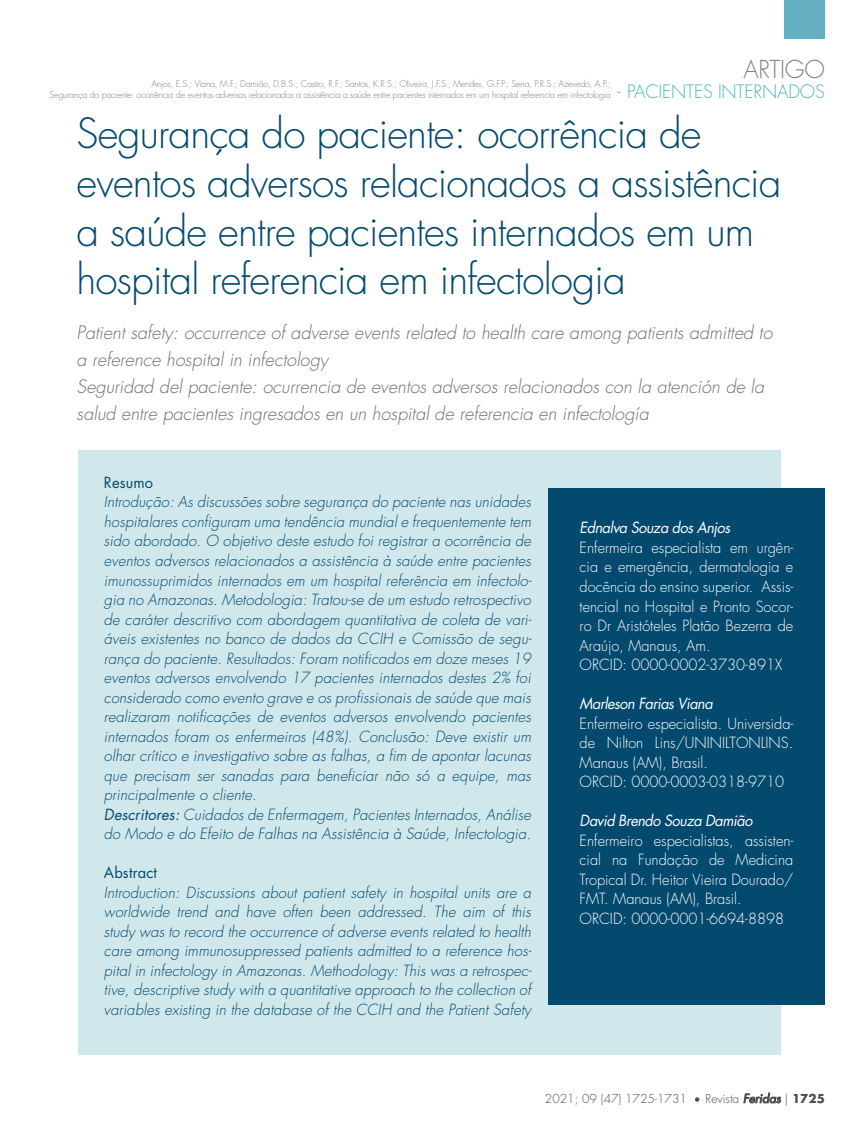
<style>
.page{position:relative;width:859px;height:1132px;background:#fff}
.page>*{position:absolute;margin:0;border:0;box-sizing:border-box;transform-origin:0 0}
.t1{font:300 40.5px/48.6px "Futura Std";letter-spacing:-.02em;color:#044a6f}
.t2{font:300 24px "Futura Std";letter-spacing:-.01em;color:#808285}
.t3{font:italic 300 18px/27px "Futura Std";color:#6d6e71}
.t4{font:300 18px "Futura Std";letter-spacing:-.01em;color:#53b6b7}
.t5{font:italic 300 15px/19.5px "Futura Std";letter-spacing:.01em;color:#044a6f}
.t6{font:300 15px/19.5px "Futura Std";color:#fff}
.t7{font:italic 15px "Futura Std";letter-spacing:-.035em;color:#fff}
.t8{font:15px "Futura Std";letter-spacing:.01em;color:#044a6f}
.t9{font:300 12px "Futura Std";color:#4d4d4f}
.t10{font:300 9px/10.8px "Futura Std";letter-spacing:-.03em;color:#818285;text-align:right}
.s1{font-weight:400}
.s2{font-size:9px}
.s3{font-weight:400;font-style:italic}
.s4{font-weight:700}
</style>
<div class="page">
<svg style="left:743px;top:1092px;width:38px;height:11px"></svg>
<div style="left:784px;top:0;width:41px;height:39px;background:#64afc1"></div>
<div style="left:78px;top:450px;width:703px;height:604px;background:#d0e7ec"></div>
<div style="left:548px;top:487px;width:277px;height:516px;background:#044a6f"></div>
<h2 class="t2" style="left:743px;top:55px;width:83px">ARTIGO</h2>
<p class="t10" style="left:50px;top:78px;width:563px">Anjos, E.S.; Viana, M.F.; Damião, D.B.S.; Castro, R.F.; Santos, K.R.S.; Oliveira, J.F.S.; Mendes, G.F.P.; Sena, P.R.S.; Azevedo, A.P.;<br>Segurança do paciente: ocorrência de eventos adversos relacionados a assistência a saúde entre pacientes internados em um hospital referencia em infectologia</p>
<h1 class="t1" style="left:77px;top:110px;width:707px">Segurança do paciente: ocorrência de eventos adversos relacionados a assistência a saúde entre pacientes internados em um hospital referencia em infectologia</h1>
<p class="t3" style="left:77px;top:319px;width:697px">Patient safety: occurrence of adverse events related to health care among patients admitted to a reference hospital in infectology<br>Seguridad del paciente: ocurrencia de eventos adversos relacionados con la atención de la salud entre pacientes ingresados en un hospital de referencia en infectología</p>
<p class="t4" style="left:616px;top:80px;width:210px"><sup>.</sup> PACIENTES INTERNADOS</p>
<p class="t8" style="left:104px;top:472px;width:51px">Resumo</p>
<p class="t5" style="left:104px;top:492px;width:429px">Introdução: As discussões sobre segurança do paciente nas unidades hospitalares configuram uma tendência mundial e frequentemente tem sido abordado. O objetivo deste estudo foi registrar a ocorrência de eventos adversos relacionados a assistência à saúde entre pacientes imunossuprimidos internados em um hospital referência em infectolo&shy;gia no Amazonas. Metodologia: Tratou-se de um estudo retrospectivo de caráter descritivo com abordagem quantitativa de coleta de vari&shy;áveis existentes no banco de dados da CCIH e Comissão de segu&shy;rança do paciente. Resultados: Foram notificados em doze meses 19 eventos adversos envolvendo 17 pacientes internados destes 2% foi considerado como evento grave e os profissionais de saúde que mais realizaram notificações de eventos adversos envolvendo pacientes internados foram os enfermeiros (48%). Conclusão: Deve existir um olhar crítico e investigativo sobre as falhas, a fim de apontar lacunas que precisam ser sanadas para beneficiar não só a equipe, mas principalmente o cliente.<br><span class="s1">Descritores:</span> Cuidados de Enfermagem, Pacientes Internados, Análise do Modo e do Efeito de Falhas na Assistência à Saúde, Infectologia.</p>
<p class="t8" style="left:104px;top:862px;width:55px">Abstract</p>
<p class="t5" style="left:104px;top:882px;width:429px;text-align:justify">Introduction: Discussions about patient safety in hospital units are a worldwide trend and have often been addressed. The aim of this study was to record the occurrence of adverse events related to health care among immunosuppressed patients admitted to a reference hos&shy;pital in infectology in Amazonas. Methodology: This was a retrospec&shy;tive, descriptive study with a quantitative approach to the collection of variables existing in the database of the CCIH and the Patient Safety</p>
<p class="t7" style="left:580px;top:518px;width:152px">Ednalva Souza dos Anjos</p>
<p class="t6" style="left:580px;top:538px;width:215px">Enfermeira especialista em urgên&shy;cia e emergência, dermatologia e docência do ensino superior. Assis&shy;tencial no Hospital e Pronto Socor&shy;ro Dr Aristóteles Platão Bezerra de<br>Araújo, Manaus, Am.<br>ORCID: 0000-0002-3730-891X</p>
<p class="t7" style="left:580px;top:693px;width:135px">Marleson Farias Viana</p>
<p class="t6" style="left:580px;top:713px;width:215px">Enfermeiro especialista. Universida&shy;de Nilton Lins/UNINILTONLINS.<br>Manaus (AM), Brasil.<br>ORCID: 0000-0003-0318-9710</p>
<p class="t7" style="left:580px;top:810px;width:174px">David Brendo Souza Damião</p>
<p class="t6" style="left:580px;top:830px;width:215px">Enfermeiro especialistas, assisten&shy;cial na Fundação de Medicina<br>Tropical Dr. Heitor Vieira Dourado/<br>FMT. Manaus (AM), Brasil.<br>ORCID: 0000-0001-6694-8898</p>
<p class="t9" style="left:545px;top:1090px;width:281px">2021; 09 (47) 1725-1731 <span class="s2">•</span> Revista <span class="s3">Feridas</span> | <span class="s4">1725</span></p>
</div>
